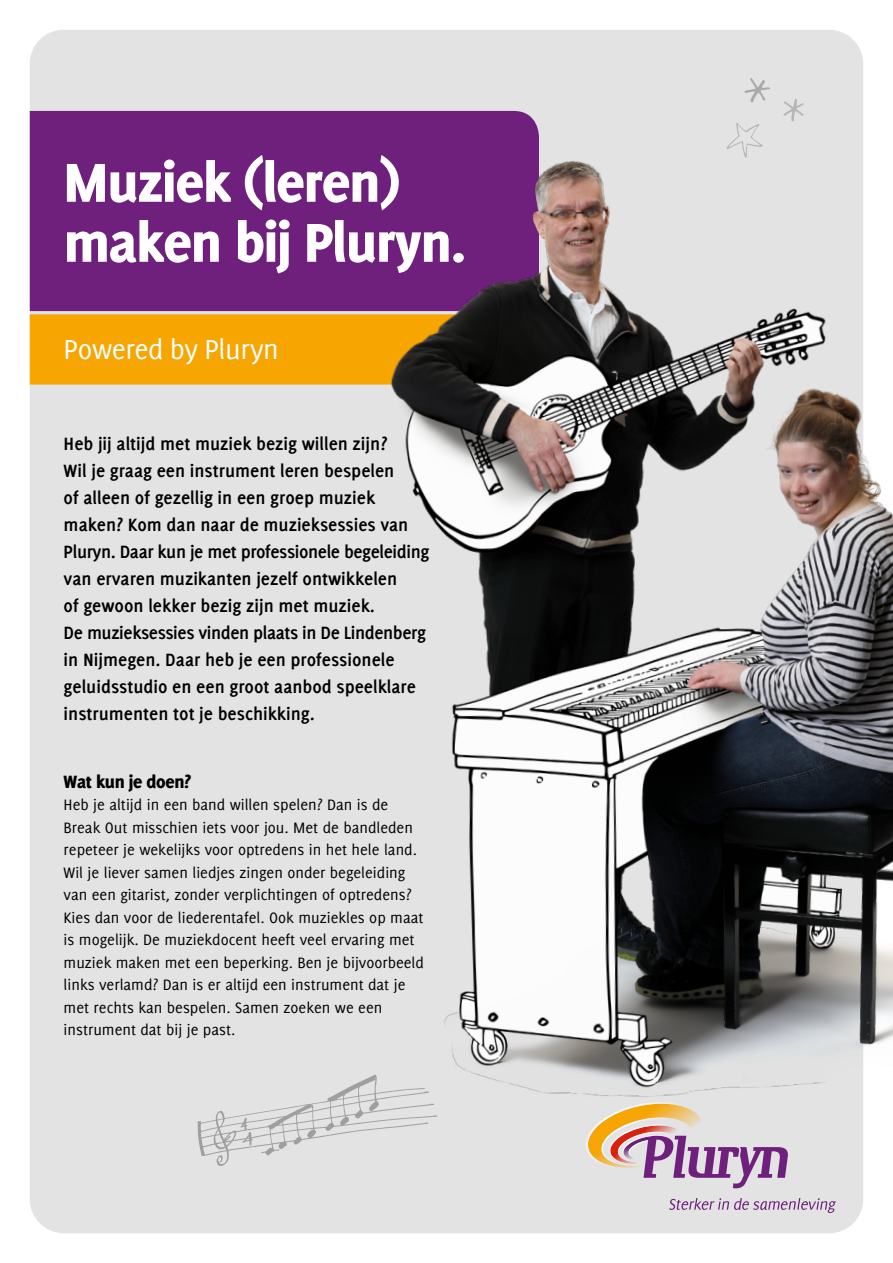
<style>
.page{position:relative;width:893px;height:1263px;background:#fff}
.page>*{position:absolute;margin:0;border:0;box-sizing:border-box;transform-origin:0 0}
.t1{font:800 60px/60px "Delicious";letter-spacing:-.015em;color:#fff}
.t2{font:30px "Delicious";letter-spacing:-.015em;color:#fff}
.t3{font:700 19.5px/27px "Delicious";color:#000}
.t4{font:800 19.5px "Delicious";letter-spacing:-.015em;color:#000}
.t5{font:16.5px/22.5px "Delicious";color:#000}
</style>
<div class="page">
<div style="left:30px;top:30px;width:833px;height:1203px;background:#e3e3e3;border-radius:34px"></div>
<div style="left:30px;top:314px;width:300px;height:71px;background:#f7a500"></div>
<div style="left:30px;top:111px;width:300px;height:200px;background:#6f207c"></div>
<svg style="left:750px;top:78px;width:20px;height:11px"></svg>
<svg style="left:197px;top:1097px;width:133px;height:69px"></svg>
<img style="left:330px;top:89px;width:563px;height:1047px">
<svg style="left:669px;top:1198px;width:167px;height:15px"></svg>
<svg style="left:586px;top:1102px;width:202px;height:86px"></svg>
<h1 class="t1" style="left:64px;top:151px;width:404px">Muziek (leren) maken bij Pluryn.</h1>
<h2 class="t2" style="left:64px;top:332px;width:217px">Powered by Pluryn</h2>
<p class="t3" style="left:64px;top:430px;width:367px">Heb jij altijd met muziek bezig willen zijn?<br>Wil je graag een instrument leren bespelen<br>of alleen of gezellig in een groep muziek maken? Kom dan naar de muzieksessies van Pluryn. Daar kun je met professionele begeleiding van ervaren muzikanten jezelf ontwikkelen<br>of gewoon lekker bezig zijn met muziek.<br>De muzieksessies vinden plaats in De Lindenberg in Nijmegen. Daar heb je een professionele geluidsstudio en een groot aanbod speelklare instrumenten tot je beschikking.</p>
<p class="t4" style="left:64px;top:770px;width:129px">Wat kun je doen?</p>
<p class="t5" style="left:64px;top:793px;width:362px">Heb je altijd in een band willen spelen? Dan is de Break Out misschien iets voor jou. Met de bandleden repeteer je wekelijks voor optredens in het hele land.<br>Wil je liever samen liedjes zingen onder begeleiding van een gitarist, zonder verplichtingen of optredens?<br>Kies dan voor de liederentafel. Ook muziekles op maat is mogelijk. De muziekdocent heeft veel ervaring met muziek maken met een beperking. Ben je bijvoorbeeld links verlamd? Dan is er altijd een instrument dat je met rechts kan bespelen. Samen zoeken we een instrument dat bij je past.</p>
</div>
